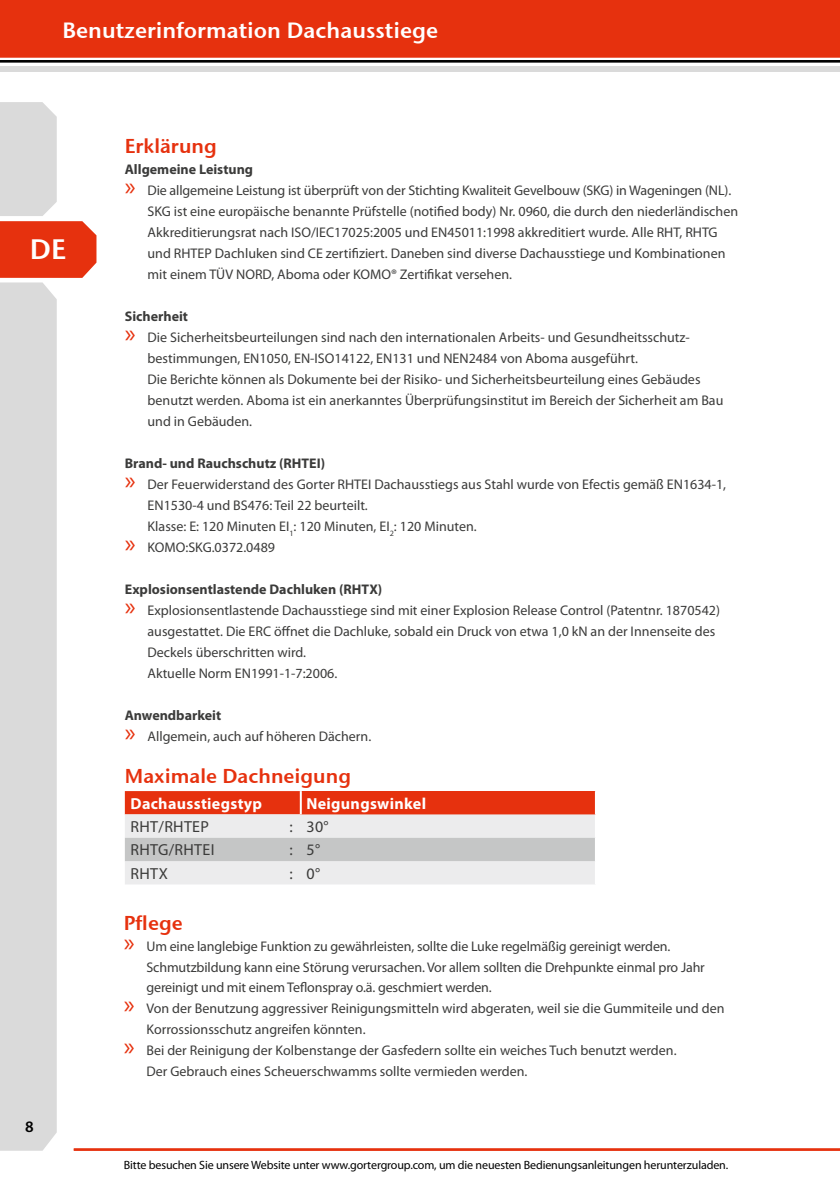
<style>
.page{position:relative;width:840px;height:1191px;background:#fff}
.page>*{position:absolute;margin:0;border:0;box-sizing:border-box;transform-origin:0 0}
.t1{font:28px "Stone Sans Sem ITCTT Semi";color:#fff}
.t2{font:22px "Stone Sans Sem ITCTT Semi";color:#fff}
.t3{font:20px "Stone Sans Sem ITCTT Semi";color:#e6310e}
.t4{font:16px "Myriad Pro";letter-spacing:.02em;color:#3b3b3a}
.t5{font:700 16px "Myriad Pro";letter-spacing:.02em;color:#fff}
.t6{font:600 16px "Myriad Pro";color:#000}
.t7{font:14px/21px "Myriad Pro";color:#3b3b3a}
.t8{font:700 14px "Myriad Pro";color:#3b3b3a}
.t9{font:12px "Myriad Pro";letter-spacing:-.01em;color:#000}
.s1{font-size:26px;color:#e6310e}
.s2{font-weight:700}
</style>
<div class="page">
<div style="left:0;top:0;width:839px;height:57px;background:#e6310e"></div>
<div style="left:0;top:66px;width:839px;height:5px;background:#dadada"></div>
<div style="left:0;top:282px;width:57px;height:868px;background:#dadada"></div>
<svg style="left:0;top:102px;width:96px;height:176px"></svg>
<hr style="left:0;top:60px;width:839px;height:2px;background:#000">
<hr style="left:74px;top:1148px;width:765px;height:2px;background:#e6310e">
<svg style="left:125px;top:791px;width:469px;height:93px;background:#e0b3ab"></svg>
<hr style="left:299px;top:791px;width:2px;height:23px;background:#fff">
<h2 class="t2" style="left:62px;top:12px;width:377px">Benutzerinformation Dachausstiege</h2>
<h1 class="t1" style="left:30px;top:226px;width:38px">DE</h1>
<p class="t6" style="left:25px;top:1116px;width:10px">8</p>
<h3 class="t3" style="left:125px;top:129px;width:93px">Erklärung</h3>
<p class="t8" style="left:125px;top:160px;width:130px">Allgemeine Leistung</p>
<p class="t7" style="left:125px;top:180px;width:607px"><span class="s1">x</span> Die allgemeine Leistung ist überprüft von der Stichting Kwaliteit Gevelbouw (SKG) in Wageningen (NL).</p>
<p class="t7" style="left:147px;top:201px;width:591px">SKG ist eine europäische benannte Prüfstelle (notified body) Nr. 0960, die durch den niederländischen</p>
<p class="t7" style="left:147px;top:222px;width:571px">Akkreditierungsrat nach ISO/IEC17025:2005 und EN45011:1998 akkreditiert wurde. Alle RHT, RHTG</p>
<p class="t7" style="left:147px;top:243px;width:579px">und RHTEP Dachluken sind CE zertifiziert. Daneben sind diverse Dachausstiege und Kombinationen</p>
<p class="t7" style="left:147px;top:263px;width:366px">mit einem TÜV NORD, Aboma oder KOMO® Zertifikat versehen.</p>
<p class="t8" style="left:125px;top:307px;width:65px">Sicherheit</p>
<p class="t7" style="left:125px;top:326px;width:566px"><span class="s1">x</span> Die Sicherheitsbeurteilungen sind nach den internationalen Arbeits- und Gesundheitsschutz-</p>
<p class="t7" style="left:147px;top:347px;width:491px">bestimmungen, EN1050, EN-ISO14122, EN131 und NEN2484 von Aboma ausgeführt.</p>
<p class="t7" style="left:147px;top:368px;width:554px">Die Berichte können als Dokumente bei der Risiko- und Sicherheitsbeurteilung eines Gebäudes</p>
<p class="t7" style="left:147px;top:389px;width:577px">benutzt werden. Aboma ist ein anerkanntes Überprüfungsinstitut im Bereich der Sicherheit am Bau</p>
<p class="t7" style="left:147px;top:410px;width:106px">und in Gebäuden.</p>
<p class="t8" style="left:125px;top:454px;width:202px">Brand- und Rauchschutz (RHTEI)</p>
<p class="t7" style="left:125px;top:473px;width:602px"><span class="s1">x</span> Der Feuerwiderstand des Gorter RHTEI Dachausstiegs aus Stahl wurde von Efectis gemäß EN1634-1,</p>
<p class="t7" style="left:147px;top:494px;width:222px">EN1530-4 und BS476: Teil 22 beurteilt.</p>
<p class="t7" style="left:147px;top:515px;width:330px">Klasse: E: 120 Minuten EI<sub>1</sub>: 120 Minuten, EI<sub>2</sub>: 120 Minuten.</p>
<p class="t7" style="left:125px;top:536px;width:152px"><span class="s1">x</span> KOMO:SKG.0372.0489</p>
<p class="t8" style="left:125px;top:580px;width:259px">Explosionsentlastende Dachluken (RHTX)</p>
<p class="t7" style="left:125px;top:599px;width:596px"><span class="s1">x</span> Explosionsentlastende Dachausstiege sind mit einer Explosion Release Control (Patentnr. 1870542)</p>
<p class="t7" style="left:147px;top:620px;width:569px">ausgestattet. Die ERC öffnet die Dachluke, sobald ein Druck von etwa 1,0 kN an der Innenseite des</p>
<p class="t7" style="left:147px;top:641px;width:160px">Deckels überschritten wird.</p>
<p class="t7" style="left:147px;top:662px;width:191px">Aktuelle Norm EN1991-1-7:2006.</p>
<p class="t7" style="left:125px;top:704px;width:248px"><span class="s2">Anwendbarkeit<br></span><span class="s1">x</span> Allgemein, auch auf höheren Dächern.</p>
<h3 class="t3" style="left:125px;top:759px;width:227px">Maximale Dachneigung</h3>
<p class="t5" style="left:130px;top:793px;width:133px">Dachausstiegstyp</p>
<p class="t5" style="left:306px;top:793px;width:121px">Neigungswinkel</p>
<p class="t4" style="left:130px;top:817px;width:80px">RHT/RHTEP</p>
<p class="t4" style="left:289px;top:817px;width:41px">: 30°</p>
<p class="t4" style="left:130px;top:840px;width:85px">RHTG/RHTEI</p>
<p class="t4" style="left:289px;top:840px;width:32px">: 5°</p>
<p class="t4" style="left:130px;top:863px;width:39px">RHTX</p>
<p class="t4" style="left:289px;top:863px;width:32px">: 0°</p>
<h3 class="t3" style="left:124px;top:905px;width:60px">Pflege</h3>
<p class="t7" style="left:124px;top:935px;width:548px"><span class="s1">x</span> Um eine langlebige Funktion zu gewährleisten, sollte die Luke regelmäßig gereinigt werden.</p>
<p class="t7" style="left:146px;top:956px;width:559px">Schmutzbildung kann eine Störung verursachen. Vor allem sollten die Drehpunkte einmal pro Jahr</p>
<p class="t7" style="left:146px;top:977px;width:347px">gereinigt und mit einem Teflonspray o.ä. geschmiert werden.</p>
<p class="t7" style="left:124px;top:998px;width:602px"><span class="s1">x</span> Von der Benutzung aggressiver Reinigungsmitteln wird abgeraten, weil sie die Gummiteile und den</p>
<p class="t7" style="left:146px;top:1019px;width:220px">Korrossionsschutz angreifen könnten.</p>
<p class="t7" style="left:124px;top:1040px;width:554px"><span class="s1">x</span> Bei der Reinigung der Kolbenstange der Gasfedern sollte ein weiches Tuch benutzt werden.</p>
<p class="t7" style="left:146px;top:1061px;width:382px">Der Gebrauch eines Scheuerschwamms sollte vermieden werden.</p>
<p class="t9" style="left:124px;top:1158px;width:605px">Bitte besuchen Sie unsere Website unter www.gortergroup.com, um die neuesten Bedienungsanleitungen herunterzuladen.</p>
</div>
